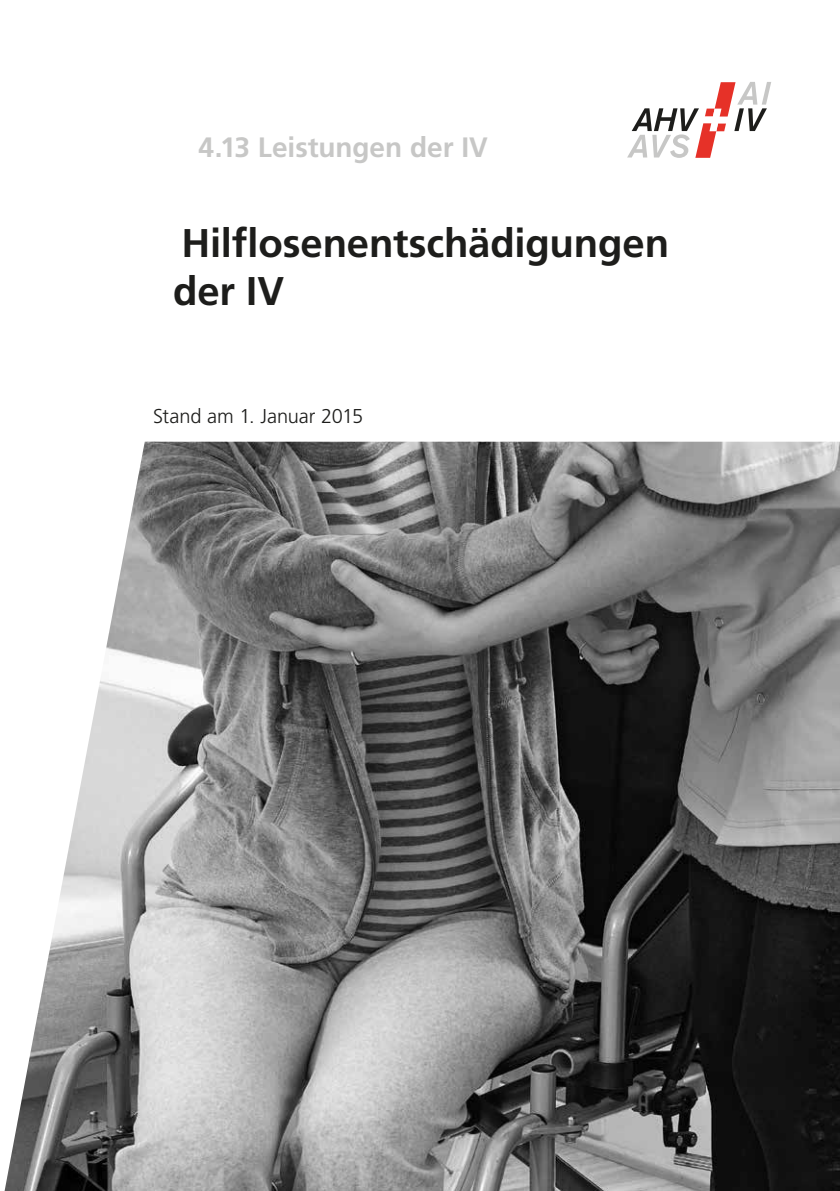
<style>
.page{position:relative;width:840px;height:1191px;background:#fff}
.page>*{position:absolute;margin:0;border:0;box-sizing:border-box;transform-origin:0 0}
.MB_Titel{font:700 40px "Frutiger";letter-spacing:-.005em;color:#1d1d1b}
.MB_Gruppe_Titelseite{font:700 28px "Frutiger";color:#c7c7c6}
.Grundtext{font:300 20px "Frutiger";letter-spacing:-.005em;color:#1d1d1b}
</style>
<div class="page">
<svg style="left:627px;top:82px;width:143px;height:76px"></svg>
<img style="left:4px;top:442px;width:835px;height:749px">
<p class="MB_Gruppe_Titelseite" style="left:198px;top:131px;width:291px">4.13 Leistungen der IV</p>
<p class="MB_Titel" style="left:181px;top:219px;width:489px">Hilflosenentschädigungen</p>
<p class="MB_Titel" style="left:173px;top:268px;width:113px">der IV</p>
<p class="Grundtext" style="left:153px;top:405px;width:211px">Stand am 1. Januar 2015</p>
</div>
